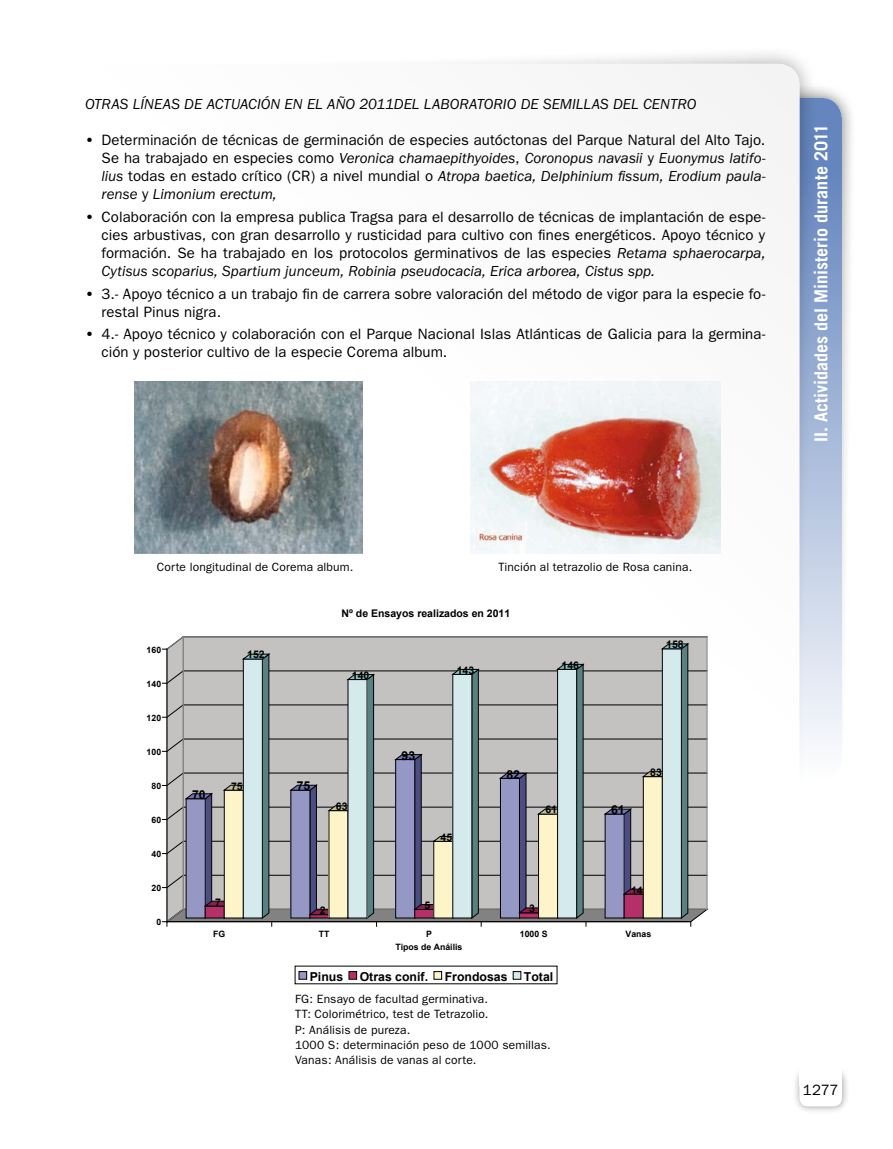
<style>
.page{position:relative;width:893px;height:1149px;background:#fff}
.page>*{position:absolute;margin:0;border:0;box-sizing:border-box;transform-origin:0 0}
.t1{font:700 18px "Trade Gothic";color:#fff}
.Texto_general{font:15px/18px "Franklin Gothic";letter-spacing:.005em;color:#000;text-align:justify}
.Texto_general-2{font:italic 15px "Franklin Gothic";color:#000}
.t2{font:700 12.3px "Arial";color:#000}
.Nota_tabla{font:12px "Franklin Gothic";letter-spacing:.015em;color:#000}
.t3{font:700 10.5px "Arial";color:#000}
.t4{font:700 8.7px "Arial";color:#000}
.s1{font-weight:600}
.s2{font-style:italic}
</style>
<div class="page">
<div style="left:742px;top:82px;width:115px;height:691px;background:#000;opacity:.6"></div>
<div style="left:757px;top:98px;width:85px;height:680px;background:linear-gradient(to bottom,#5579b8,#fbfcfd);border-radius:21px"></div>
<div style="left:150px;top:45px;width:669px;height:923px;background:#000;opacity:.4"></div>
<div style="left:85px;top:64px;width:714px;height:969px;background:#fff;border-radius:21px"></div>
<div style="left:791px;top:1064px;width:59px;height:49px;background:#000;opacity:.4"></div>
<div style="left:799px;top:1071px;width:43px;height:35px;background:#fff;border-radius:9px"></div>
<div style="left:799px;top:1063px;width:43px;height:21px;background:#fff"></div>
<img style="left:134px;top:381px;width:228px;height:172px">
<img style="left:470px;top:381px;width:250px;height:172px">
<svg style="left:162px;top:636px;width:546px;height:289px;background:#b7babc"></svg>
<div style="left:299px;top:971px;width:8px;height:7px;background:#9598c5"></div>
<div style="left:299px;top:971px;width:8px;height:8px;border:1px solid #000"></div>
<div style="left:349px;top:971px;width:8px;height:7px;background:#b33068"></div>
<div style="left:349px;top:971px;width:8px;height:8px;border:1px solid #000"></div>
<div style="left:434px;top:971px;width:8px;height:7px;background:#fdf4c9"></div>
<div style="left:434px;top:971px;width:8px;height:8px;border:1px solid #000"></div>
<div style="left:513px;top:971px;width:8px;height:7px;background:#d5eaec"></div>
<div style="left:513px;top:971px;width:8px;height:8px;border:1px solid #000"></div>
<p class="Texto_general-2" style="left:85px;top:96px;width:613px">OTRAS LÍNEAS DE ACTUACIÓN EN EL AÑO 2011DEL LABORATORIO DE SEMILLAS DEL CENTRO</p>
<p class="Texto_general" style="left:102px;top:131px;width:665px;text-indent:-16px"><span class="s1">•</span> Determinación de técnicas de germinación de especies autóctonas del Parque Natural del Alto Tajo.<br>Se ha trabajado en especies como <span class="s2">Veronica chamaepithyoides</span>, <span class="s2">Coronopus navasii</span> y <span class="s2">Euonymus latifo&shy;lius</span> todas en estado crítico (CR) a nivel mundial o <span class="s2">Atropa baetica, Delphinium fissum, Erodium paula&shy;rense</span> y <span class="s2">Limonium erectum,</span></p>
<p class="Texto_general" style="left:102px;top:208px;width:665px;text-indent:-16px"><span class="s1">•</span> Colaboración con la empresa publica Tragsa para el desarrollo de técnicas de implantación de espe&shy;cies arbustivas, con gran desarrollo y rusticidad para cultivo con fines energéticos. Apoyo técnico y formación. Se ha trabajado en los protocolos germinativos de las especies <span class="s2">Retama sphaerocarpa, Cytisus scoparius, Spartium junceum, Robinia pseudocacia, Erica arborea, Cistus spp.</span></p>
<p class="Texto_general" style="left:102px;top:285px;width:665px;text-indent:-16px"><span class="s1">•</span> 3.- Apoyo técnico a un trabajo fin de carrera sobre valoración del método de vigor para la especie fo&shy;restal Pinus nigra.</p>
<p class="Texto_general" style="left:102px;top:325px;width:665px;text-indent:-16px"><span class="s1">•</span> 4.- Apoyo técnico y colaboración con el Parque Nacional Islas Atlánticas de Galicia para la germina&shy;ción y posterior cultivo de la especie Corema album.</p>
<p class="t1" style="left:810px;top:442px;width:320px;rotate:-90deg">II. Actividades del Ministerio durante 2011</p>
<p class="Nota_tabla" style="left:157px;top:560px;width:198px">Corte longitudinal de Corema album.</p>
<p class="Nota_tabla" style="left:498px;top:560px;width:195px">Tinción al tetrazolio de Rosa canina.</p>
<p class="t4" style="left:147px;top:643px;width:16px">160</p>
<p class="t4" style="left:147px;top:677px;width:16px">140</p>
<p class="t4" style="left:147px;top:711px;width:16px">120</p>
<p class="t4" style="left:147px;top:745px;width:16px">100</p>
<p class="t4" style="left:151px;top:780px;width:11px">80</p>
<p class="t4" style="left:151px;top:814px;width:11px">60</p>
<p class="t4" style="left:151px;top:848px;width:11px">40</p>
<p class="t4" style="left:151px;top:882px;width:11px">20</p>
<p class="t4" style="left:156px;top:916px;width:6px">0</p>
<p class="t3" style="left:247px;top:647px;width:19px">152</p>
<p class="t3" style="left:342px;top:606px;width:170px">Nº de Ensayos realizados en 2011</p>
<p class="t3" style="left:352px;top:668px;width:19px">140</p>
<p class="t3" style="left:457px;top:663px;width:19px">143</p>
<p class="t3" style="left:561px;top:658px;width:19px">146</p>
<p class="t3" style="left:666px;top:637px;width:19px">158</p>
<p class="t2" style="left:192px;top:786px;width:15px">70</p>
<p class="t3" style="left:231px;top:778px;width:13px">75</p>
<p class="t2" style="left:297px;top:777px;width:15px">75</p>
<p class="t3" style="left:336px;top:799px;width:13px">63</p>
<p class="t2" style="left:402px;top:747px;width:15px">93</p>
<p class="t3" style="left:441px;top:829px;width:13px">45</p>
<p class="t2" style="left:506px;top:765px;width:15px">82</p>
<p class="t3" style="left:545px;top:802px;width:13px">61</p>
<p class="t2" style="left:611px;top:801px;width:15px">61</p>
<p class="t3" style="left:650px;top:765px;width:13px">83</p>
<p class="t3" style="left:215px;top:894px;width:7px">7</p>
<p class="t3" style="left:320px;top:903px;width:7px">2</p>
<p class="t3" style="left:424px;top:898px;width:7px">5</p>
<p class="t3" style="left:529px;top:901px;width:7px">3</p>
<p class="t3" style="left:631px;top:882px;width:13px">14</p>
<p class="t4" style="left:213px;top:928px;width:14px">FG</p>
<p class="t4" style="left:319px;top:928px;width:12px">TT</p>
<p class="t4" style="left:426px;top:928px;width:7px">P</p>
<p class="t4" style="left:520px;top:928px;width:29px">1000 S</p>
<p class="t4" style="left:626px;top:928px;width:27px">Vanas</p>
<p class="t4" style="left:395px;top:941px;width:68px">Tipos de Anáilis</p>
<p class="t2" style="left:310px;top:968px;width:35px">Pinus</p>
<p class="t2" style="left:360px;top:968px;width:70px">Otras conif.</p>
<p class="t2" style="left:445px;top:968px;width:64px">Frondosas</p>
<p class="t2" style="left:524px;top:968px;width:31px">Total</p>
<p class="Nota_tabla" style="left:295px;top:991px;width:194px">FG: Ensayo de facultad germinativa.</p>
<p class="Nota_tabla" style="left:295px;top:1007px;width:195px">TT: Colorimétrico, test de Tetrazolio.</p>
<p class="Nota_tabla" style="left:295px;top:1022px;width:117px">P: Análisis de pureza.</p>
<p class="Nota_tabla" style="left:295px;top:1037px;width:257px">1000 S: determinación peso de 1000 semillas.</p>
<p class="Nota_tabla" style="left:295px;top:1052px;width:183px">Vanas: Análisis de vanas al corte.</p>
<p class="Texto_general" style="left:803px;top:1080px;width:37px">1277</p>
</div>
